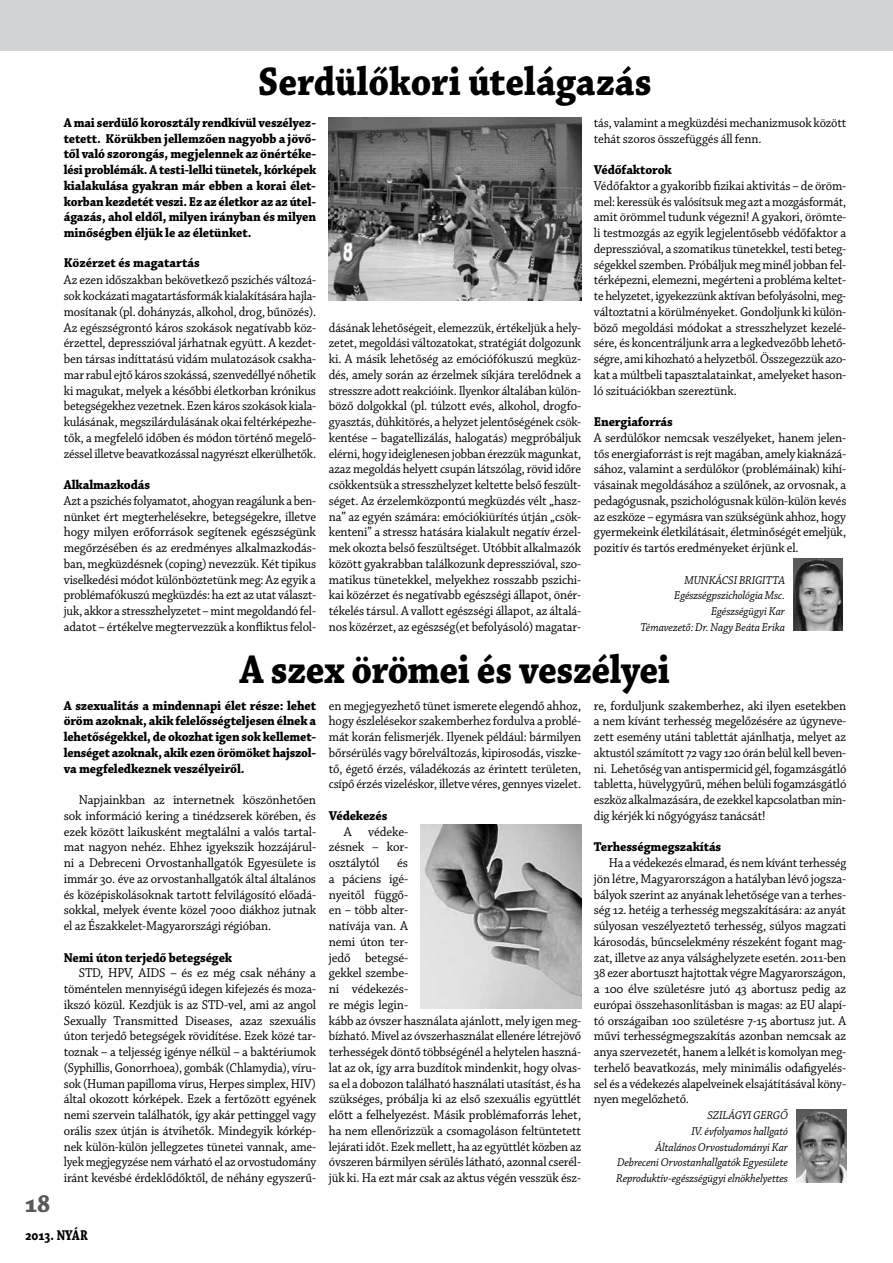
<style>
.page{position:relative;width:893px;height:1263px;background:#fff}
.page>*{position:absolute;margin:0;border:0;box-sizing:border-box;transform-origin:0 0}
.t1{font:700 42px "Chaparral Pro";letter-spacing:-.01em;color:#000;scale:.9 1}
.t2{font:700 27px "Chaparral Pro";color:#58595b;scale:.9 1}
.t3{font:700 15px "Chaparral Pro";color:#000;scale:.8 1}
.t4{font:13.5px/15.8px "Chaparral Pro";letter-spacing:-.01em;color:#000;text-align:justify;scale:.94 1}
.t5{font:13.5px/15.8px "Chaparral Pro";letter-spacing:-.01em;color:#000;text-align:justify;scale:.93 1}
.t6{font:13.5px/15.8px "Chaparral Pro";letter-spacing:-.01em;color:#000;text-align:justify;scale:.96 1}
.t7{font:13.5px/15.8px "Chaparral Pro";letter-spacing:-.01em;color:#000;text-align:justify;scale:.92 1}
.t8{font:13.5px/15.8px "Chaparral Pro";letter-spacing:-.01em;color:#000;text-align:justify;scale:.95 1}
.t9{font:700 13.5px/15.8px "Chaparral Pro";letter-spacing:-.01em;color:#000;text-align:justify;scale:.93 1}
.t10{font:700 13.5px/15.8px "Chaparral Pro";letter-spacing:-.01em;color:#000;text-align:justify;scale:.94 1}
.t11{font:italic 12px/15.8px "Chaparral Pro";letter-spacing:-.005em;color:#000;text-align:right;scale:.94 1}
</style>
<div class="page">
<div style="left:0;top:0;width:893px;height:51px;background:#d1d3d4"></div>
<img style="left:421px;top:825px;width:160px;height:184px">
<img style="left:796px;top:1110px;width:50px;height:72px">
<img style="left:793px;top:558px;width:49px;height:73px">
<img style="left:329px;top:118px;width:252px;height:182px">
<h1 class="t1" style="left:258px;top:57px;width:439px">Serdülőkori útelágazás</h1>
<p class="t9" style="left:64px;top:115px;width:273px">A mai serdülő korosztály rendkívül veszélyez&shy;tetett. Körükben jellemzően nagyobb a jövő&shy;től való szorongás, megjelennek az önértéke&shy;lési problémák. A testi-lelki tünetek, kórképek kialakulása gyakran már ebben a korai élet&shy;korban kezdetét veszi. Ez az életkor az az útel&shy;ágazás, ahol eldől, milyen irányban és milyen minőségben éljük le az életünket.</p>
<p class="t10" style="left:64px;top:255px;width:146px">Közérzet és magatartás</p>
<p class="t4" style="left:64px;top:273px;width:270px">Az ezen időszakban bekövetkező pszichés változá&shy;sok kockázati magatartásformák kialakítására hajla&shy;mosítanak (pl. dohányzás, alkohol, drog, bűnözés).<br>Az egészségrontó káros szokások negatívabb köz&shy;érzettel, depresszióval járhatnak együtt. A kezdet&shy;ben társas indíttatású vidám mulatozások csakha&shy;mar rabul ejtő káros szokássá, szenvedéllyé nőhetik ki magukat, melyek a későbbi életkorban krónikus betegségekhez vezetnek. Ezen káros szokások kiala&shy;kulásának, megszilárdulásának okai feltérképezhe&shy;tők, a megfelelő időben és módon történő megelő&shy;zéssel illetve beavatkozással nagyrészt elkerülhetők.</p>
<p class="t10" style="left:64px;top:477px;width:93px">Alkalmazkodás</p>
<p class="t7" style="left:64px;top:493px;width:276px">Azt a pszichés folyamatot, ahogyan reagálunk a ben&shy;nünket ért megterhelésekre, betegségekre, illetve hogy milyen erőforrások segítenek egészségünk megőrzésében és az eredményes alkalmazkodás&shy;ban, megküzdésnek (coping) nevezzük. Két tipikus viselkedési módot különböztetünk meg: Az egyik a problémafókuszú megküzdés: ha ezt az utat választ&shy;juk, akkor a stresszhelyzetet – mint megoldandó fel&shy;adatot – értékelve megtervezzük a konfliktus felol-</p>
<p class="t5" style="left:329px;top:320px;width:273px">dásának lehetőségeit, elemezzük, értékeljük a hely&shy;zetet, megoldási változatokat, stratégiát dolgozunk ki. A másik lehetőség az emóciófókuszú megküz&shy;dés, amely során az érzelmek síkjára terelődnek a stresszre adott reakcióink. Ilyenkor általában külön&shy;böző dolgokkal (pl. túlzott evés, alkohol, drogfo&shy;gyasztás, dühkitörés, a helyzet jelentőségének csök&shy;kentése – bagatellizálás, halogatás) megpróbáljuk elérni, hogy ideiglenesen jobban érezzük magunkat, azaz megoldás helyett csupán látszólag, rövid időre csökkentsük a stresszhelyzet keltette belső feszült&shy;séget. Az érzelemközpontú megküzdés vélt „hasz&shy;na” az egyén számára: emóciókiürítés útján „csök&shy;kenteni” a stressz hatására kialakult negatív érzel&shy;mek okozta belső feszültséget. Utóbbit alkalmazók között gyakrabban találkozunk depresszióval, szo&shy;matikus tünetekkel, melyekhez rosszabb pszichi&shy;kai közérzet és negatívabb egészségi állapot, önér&shy;tékelés társul. A vallott egészségi állapot, az általá&shy;nos közérzet, az egészség(et befolyásoló) magatar-</p>
<p class="t5" style="left:594px;top:115px;width:273px">tás, valamint a megküzdési mechanizmusok között tehát szoros összefüggés áll fenn.</p>
<p class="t10" style="left:594px;top:162px;width:84px">Védőfaktorok</p>
<p class="t4" style="left:594px;top:178px;width:270px">Védőfaktor a gyakoribb fizikai aktivitás – de öröm&shy;mel: keressük és valósítsuk meg azt a mozgásformát, amit örömmel tudunk végezni! A gyakori, örömte&shy;li testmozgás az egyik legjelentősebb védőfaktor a depresszióval, a szomatikus tünetekkel, testi beteg&shy;ségekkel szemben. Próbáljuk meg minél jobban fel&shy;térképezni, elemezni, megérteni a probléma keltet&shy;te helyzetet, igyekezzünk aktívan befolyásolni, meg&shy;változtatni a körülményeket. Gondoljunk ki külön&shy;böző megoldási módokat a stresszhelyzet kezelé&shy;sére, és koncentráljunk arra a legkedvezőbb lehető&shy;ségre, ami kihozható a helyzetből. Összegezzük azo&shy;kat a múltbeli tapasztalatainkat, amelyeket hason&shy;ló szituációkban szereztünk.</p>
<p class="t10" style="left:594px;top:414px;width:85px">Energiaforrás</p>
<p class="t8" style="left:594px;top:430px;width:267px">A serdülőkor nemcsak veszélyeket, hanem jelen&shy;tős energiaforrást is rejt magában, amely kiaknázá&shy;sához, valamint a serdülőkor (problémáinak) kihí&shy;vásainak megoldásához a szülőnek, az orvosnak, a pedagógusnak, pszichológusnak külön-külön kevés az eszköze – egymásra van szükségünk ahhoz, hogy gyermekeink életkilátásait, életminőségét emeljük, pozitív és tartós eredményeket érjünk el.</p>
<p class="t11" style="left:640px;top:572px;width:155px">Munkácsi Brigitta<br>Egészségpszichológia Msc.<br>Egészségügyi Kar<br>Témavezető: Dr. Nagy Beáta Erika</p>
<h1 class="t1" style="left:240px;top:645px;width:479px">A szex örömei és veszélyei</h1>
<p class="t4" style="left:594px;top:698px;width:270px">re, forduljunk szakemberhez, aki ilyen esetekben a nem kívánt terhesség megelőzésére az úgyneve&shy;zett esemény utáni tablettát ajánlhatja, melyet az aktustól számított 72 vagy 120 órán belül kell beven&shy;ni. Lehetőség van antispermicid gél, fogamzásgátló tabletta, hüvelygyűrű, méhen belüli fogamzásgátló eszköz alkalmazására, de ezekkel kapcsolatban min&shy;dig kérjék ki nőgyógyász tanácsát!</p>
<p class="t10" style="left:594px;top:840px;width:137px">Terhességmegszakítás</p>
<p class="t5" style="left:594px;top:855px;width:273px;text-indent:15px">Ha a védekezés elmarad, és nem kívánt terhesség jön létre, Magyarországon a hatályban lévő jogsza&shy;bályok szerint az anyának lehetősége van a terhes&shy;ség 12. hetéig a terhesség megszakítására: az anyát súlyosan veszélyeztető terhesség, súlyos magzati károsodás, bűncselekmény részeként fogant mag&shy;zat, illetve az anya válsághelyzete esetén. 2011-ben 38 ezer abortuszt hajtottak végre Magyarországon, a 100 élve születésre jutó 43 abortusz pedig az európai összehasonlításban is magas: az EU alapí&shy;tó országaiban 100 születésre 7-15 abortusz jut. A művi terhességmegszakítás azonban nemcsak az anya szervezetét, hanem a lelkét is komolyan meg&shy;terhelő beavatkozás, mely minimális odafigyelés&shy;sel és a védekezés alapelveinek elsajátításával kön - nyen megelőzhető.</p>
<p class="t11" style="left:616px;top:1108px;width:185px">Szilág yi Gerg ő<br>IV. évfolyamos hallgató<br>Általános Orvostudományi Kar<br>Debreceni Orvostanhallgatók Egyesülete<br>Reproduktív-egészségügyi elnökhelyettes</p>
<p class="t4" style="left:329px;top:698px;width:270px">en megjegyezhető tünet ismerete elegendő ahhoz, hogy észlelésekor szakemberhez fordulva a problé&shy;mát korán felismerjék. Ilyenek például: bármilyen bőrsérülés vagy bőrelváltozás, kipirosodás, viszke&shy;tő, égető érzés, váladékozás az érintett területen, csípő érzés vizeléskor, illetve véres, gennyes vizelet.</p>
<p class="t10" style="left:329px;top:808px;width:64px">Védekezés</p>
<p class="t6" style="left:329px;top:824px;width:84px;text-indent:15px">A védeke&shy;zésnek – kor&shy;osztálytól</p>
<p class="t10" style="left:64px;top:698px;width:270px">A szexualitás a mindennapi élet része: lehet öröm azoknak, akik felelősségteljesen élnek a lehetőségekkel, de okozhat igen sok kellemet&shy;lenséget azoknak, akik ezen örömöket hajszol&shy;va megfeledkeznek veszélyeiről.</p>
<p class="t6" style="left:64px;top:792px;width:264px;text-indent:15px">Napjainkban az internetnek köszönhetően sok információ kering a tinédzserek körében, és ezek között laikusként megtalálni a valós tartal&shy;mat nagyon nehéz. Ehhez igyekszik hozzájárul&shy;ni a Debreceni Orvostanhallgatók Egyesülete is immár 30. éve az orvostanhallgatók által általános és középiskolásoknak tartott felvilágosító előadá&shy;sokkal, melyek évente közel 7000 diákhoz jutnak el az Északkelet-Magyarországi régióban.</p>
<p class="t10" style="left:64px;top:950px;width:181px">Nemi úton terjedő betegségek</p>
<p class="t6" style="left:64px;top:966px;width:264px;text-indent:15px">STD, HPV, AIDS – és ez még csak néhány a töméntelen mennyiségű idegen kifejezés és moza&shy;ikszó közül. Kezdjük is az STD-vel, ami az angol Sexually Transmitted Diseases, azaz szexuális úton terjedő betegségek rövidítése. Ezek közé tar&shy;toznak – a teljesség igénye nélkül – a baktériumok (Syphillis, Gonorrhoea), gombák (Chlamydia), víru&shy;sok (Human papilloma vírus, Herpes simplex, HIV) által okozott kórképek. Ezek a fertőzött egyének nemi szervein találhatók, így akár pettinggel vagy orális szex útján is átvihetők. Mindegyik kórkép&shy;nek külön-külön jellegzetes tünetei vannak, ame&shy;lyek megjegyzése nem várható el az orvostudomány iránt kevésbé érdeklődőktől, de néhány egyszerű-</p>
<p class="t6" style="left:329px;top:855px;width:264px;text-align:left;text-indent:68px">és<br>a páciens igé-<br>nyeitől függő-<br>en – több alter-<br>natívája van. A<br>nemi úton ter-<br>jedő betegsé-<br>gekkel szembe-<br>ni védekezés-<br>re mégis legin-<br>kább az óvszer használata ajánlott, mely igen meg&shy;bízható. Mivel az óvszerhasználat ellenére létrejövő terhességek döntő többségénél a helytelen haszná&shy;lat az ok, így arra buzdítok mindenkit, hogy olvas&shy;sa el a dobozon található használati utasítást, és ha szükséges, próbálja ki az első szexuális együttlét előtt a felhelyezést. Másik problémaforrás lehet, ha nem ellenőrizzük a csomagoláson feltüntetett lejárati időt. Ezek mellett, ha az együttlét közben az óvszeren bármilyen sérülés látható, azonnal cserél&shy;jük ki. Ha ezt már csak az aktus végén vesszük ész-</p>
<h2 class="t2" style="left:25px;top:1188px;width:30px">18</h2>
<p class="t3" style="left:25px;top:1226px;width:79px">2013. NYÁR</p>
</div>
